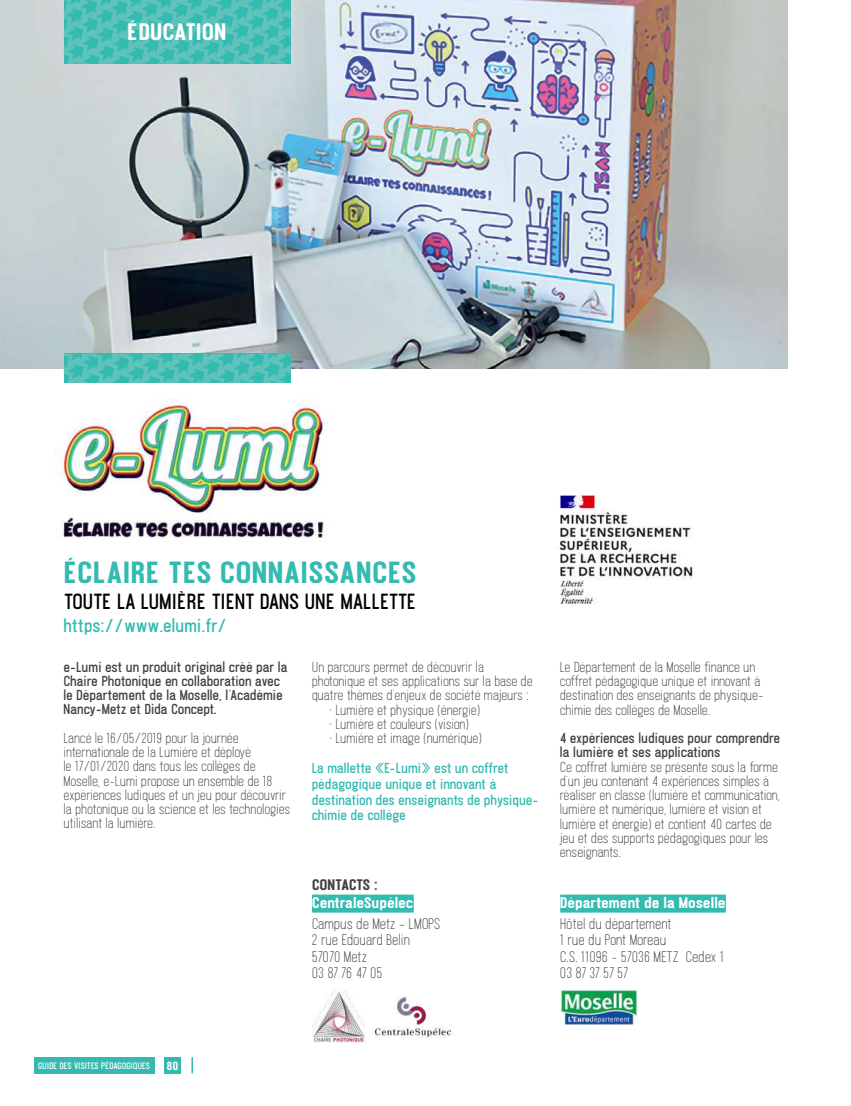
<style>
.page{position:relative;width:851px;height:1106px;background:#fff}
.page>*{position:absolute;margin:0;border:0;box-sizing:border-box;transform-origin:0 0}
.t1{font:800 27px "Ostrich Proper";letter-spacing:-.01em;color:#33bab1}
.t2{font:800 21px "Ostrich Proper";letter-spacing:-.01em;color:#fff}
.t3{font:700 19.35px "Ostrich Proper";letter-spacing:-.025em;color:#000}
.t4{font:700 16.5px "Ostrich Proper";color:#33bab1}
.t5{font:13.5px/16.5px "Ostrich Proper";color:#414042}
.t6{font:800 13.5px "Ostrich Proper";color:#fff}
.t7{font:800 13.5px "Ostrich Proper";letter-spacing:-.05em;color:#414042}
.t8{font:12.75px/14.2px "Ostrich Proper";color:#414042}
.t9{font:700 12.75px/14.2px "Ostrich Proper";letter-spacing:-.01em;color:#414042}
.t10{font:700 12.75px/15.8px "Ostrich Proper";color:#33bab1}
.t11{font:800 10.5px "Ostrich Proper";color:#fff}
.t12{font:700 8.25px "Ostrich Proper";letter-spacing:-.015em;color:#fff}
</style>
<div class="page">
<img style="left:0;top:0;width:787px;height:368px">
<svg style="left:64px;top:0;width:227px;height:64px"></svg>
<svg style="left:64px;top:353px;width:227px;height:30px"></svg>
<img style="left:55px;top:400px;width:269px;height:143px">
<img style="left:559px;top:495px;width:134px;height:110px">
<div style="left:312px;top:894px;width:101px;height:18px;background:#33bab1"></div>
<div style="left:560px;top:894px;width:165px;height:18px;background:#33bab1"></div>
<img style="left:375px;top:996px;width:77px;height:42px">
<img style="left:312px;top:989px;width:53px;height:53px">
<img style="left:560px;top:989px;width:77px;height:36px">
<svg style="left:191px;top:1057px;width:2px;height:16px"></svg>
<div style="left:165px;top:1057px;width:16px;height:16px;background:#33bab1"></div>
<div style="left:34px;top:1057px;width:120px;height:16px;background:#33bab1"></div>
<h2 class="t2" style="left:128px;top:18px;width:101px">ÉDUCATION</h2>
<h1 class="t1" style="left:64px;top:555px;width:355px">ÉCLAIRE TES CONNAISSANCES</h1>
<h3 class="t3" style="left:64px;top:589px;width:354px">TOUTE LA LUMIÈRE TIENT DANS UNE MALLETTE</h3>
<p class="t4" style="left:64px;top:614px;width:165px">https://www.elumi.fr/</p>
<p class="t9" style="left:64px;top:659px;width:225px">e-Lumi est un produit original créé par la Chaire Photonique en collaboration avec le Département de la Moselle, l’Académie Nancy-Metz et Dida Concept.</p>
<p class="t8" style="left:64px;top:730px;width:228px">Lancé le 16/05/2019 pour la journée internationale de la Lumière et déployé<br>le 17/01/2020 dans tous les collèges de Moselle, e-Lumi propose un ensemble de 18 expériences ludiques et un jeu pour découvrir la photonique ou la science et les technologies utilisant la lumière.</p>
<p class="t8" style="left:312px;top:659px;width:222px">Un parcours permet de découvrir la photonique et ses applications sur la base de quatre thèmes d’enjeux de société majeurs :</p>
<p class="t8" style="left:329px;top:702px;width:153px">• Lumière et physique (énergie)</p>
<p class="t8" style="left:329px;top:716px;width:142px">• Lumière et couleurs (vision)</p>
<p class="t8" style="left:329px;top:730px;width:155px">• Lumière et image (numérique)</p>
<p class="t10" style="left:312px;top:760px;width:228px">La mallette «E-Lumi» est un coffret pédagogique unique et innovant à destination des enseignants de physique&shy;chimie de collège</p>
<p class="t7" style="left:312px;top:875px;width:67px">CONTACTS :</p>
<p class="t6" style="left:312px;top:894px;width:103px">CentraleSupélec</p>
<p class="t5" style="left:312px;top:915px;width:130px">Campus de Metz – LMOPS<br>2 rue Edouard Belin<br>57070 Metz<br>03 87 76 47 05</p>
<p class="t8" style="left:560px;top:659px;width:205px">Le Département de la Moselle finance un coffret pédagogique unique et innovant à destination des enseignants de physique&shy;chimie des collèges de Moselle.</p>
<p class="t9" style="left:560px;top:730px;width:222px">4 expériences ludiques pour comprendre la lumière et ses applications</p>
<p class="t8" style="left:560px;top:759px;width:221px">Ce coffret lumière se présente sous la forme d’un jeu contenant 4 expériences simples à réaliser en classe (lumière et communication, lumière et numérique, lumière et vision et lumière et énergie) et contient 40 cartes de jeu et des supports pédagogiques pour les enseignants.</p>
<p class="t6" style="left:560px;top:894px;width:167px">Département de la Moselle</p>
<p class="t5" style="left:560px;top:915px;width:165px">Hôtel du département<br>1 rue du Pont Moreau<br>C.S. 11096 - 57036 METZ Cedex 1<br>03 87 37 57 57</p>
<p class="t12" style="left:38px;top:1060px;width:113px">GUIDE DES VISITES PÉDAGOGIQUES</p>
<p class="t11" style="left:167px;top:1058px;width:13px">80</p>
</div>
